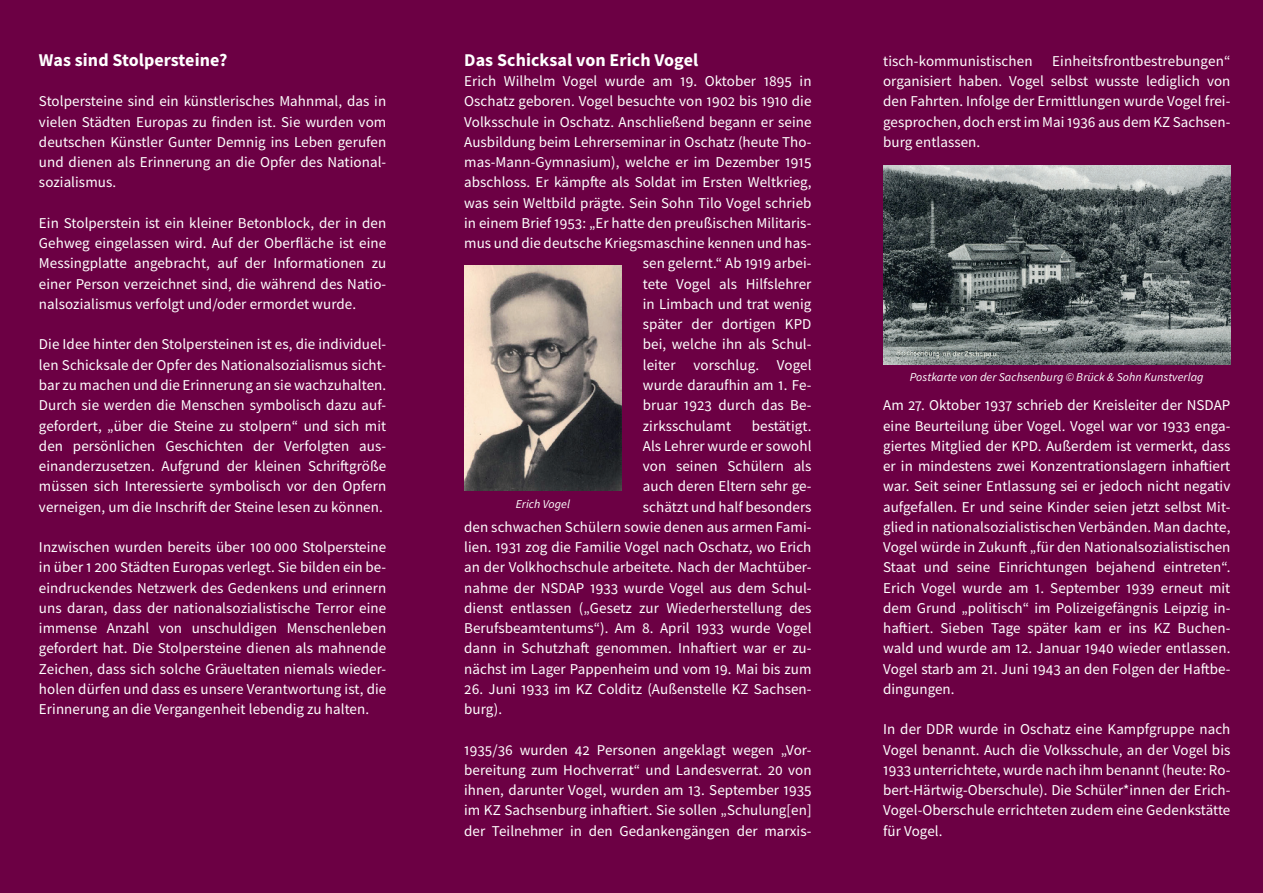
<style>
.page{position:relative;width:1263px;height:893px;background:#6c0044}
.page>*{position:absolute;margin:0;border:0;box-sizing:border-box;transform-origin:0 0}
.t1{font:700 18px "Source Sans Pro";letter-spacing:.005em;color:#fff}
.t2{font:15px/20.2px "Source Sans Pro";letter-spacing:.005em;color:#fff;text-align:justify}
.t3{font:italic 12px "Source Sans Pro";letter-spacing:.005em;color:#fff}
</style>
<div class="page">
<img style="left:464px;top:265px;width:157px;height:226px">
<img style="left:883px;top:165px;width:347px;height:200px">
<p class="t1" style="left:39px;top:48px;width:190px">Was sind Stolpersteine?</p>
<p class="t2" style="left:39px;top:91px;width:349px">Stolpersteine sind ein künstlerisches Mahnmal, das in vielen Städten Europas zu finden ist. Sie wurden vom deutschen Künstler Gunter Demnig ins Leben gerufen und dienen als Erinnerung an die Opfer des National&shy;sozialismus.</p>
<p class="t2" style="left:39px;top:213px;width:349px">Ein Stolperstein ist ein kleiner Betonblock, der in den Gehweg eingelassen wird. Auf der Oberfläche ist eine Messingplatte angebracht, auf der Informationen zu einer Person verzeichnet sind, die während des Natio&shy;nalsozialismus verfolgt und/oder ermordet wurde.</p>
<p class="t2" style="left:39px;top:334px;width:349px">Die Idee hinter den Stolpersteinen ist es, die individuel&shy;len Schicksale der Opfer des Nationalsozialismus sicht&shy;bar zu machen und die Erinnerung an sie wachzuhalten.<br>Durch sie werden die Menschen symbolisch dazu auf&shy;gefordert, „über die Steine zu stolpern“ und sich mit den persönlichen Geschichten der Verfolgten aus&shy;einanderzusetzen. Aufgrund der kleinen Schriftgröße müssen sich Interessierte symbolisch vor den Opfern verneigen, um die Inschrift der Steine lesen zu können.</p>
<p class="t2" style="left:39px;top:537px;width:349px">Inzwischen wurden bereits über 100 000 Stolpersteine in über 1 200 Städten Europas verlegt. Sie bilden ein be&shy;eindruckendes Netzwerk des Gedenkens und erinnern uns daran, dass der nationalsozialistische Terror eine immense Anzahl von unschuldigen Menschenleben gefordert hat. Die Stolpersteine dienen als mahnende Zeichen, dass sich solche Gräueltaten niemals wieder&shy;holen dürfen und dass es unsere Verantwortung ist, die Erinnerung an die Vergangenheit lebendig zu halten.</p>
<p class="t1" style="left:464px;top:48px;width:236px">Das Schicksal von Erich Vogel</p>
<p class="t2" style="left:464px;top:71px;width:349px">Erich Wilhelm Vogel wurde am 19. Oktober 1895 in</p>
<p class="t2" style="left:464px;top:91px;width:349px">Oschatz geboren. Vogel besuchte von 1902 bis 1910 die</p>
<p class="t2" style="left:464px;top:112px;width:349px">Volksschule in Oschatz. Anschließend begann er seine</p>
<p class="t2" style="left:464px;top:132px;width:349px">Ausbildung beim Lehrerseminar in Oschatz (heute Tho-</p>
<p class="t2" style="left:464px;top:152px;width:349px">mas-Mann-Gymnasium), welche er im Dezember 1915</p>
<p class="t2" style="left:464px;top:172px;width:349px">abschloss. Er kämpfte als Soldat im Ersten Weltkrieg,</p>
<p class="t2" style="left:464px;top:193px;width:349px">was sein Weltbild prägte. Sein Sohn Tilo Vogel schrieb</p>
<p class="t2" style="left:464px;top:213px;width:349px">in einem Brief 1953: „Er hatte den preußischen Militaris-</p>
<p class="t2" style="left:464px;top:233px;width:349px">mus und die deutsche Kriegsmaschine kennen und has-</p>
<p class="t2" style="left:643px;top:253px;width:170px">sen gelernt.“ Ab 1919 arbei-</p>
<p class="t2" style="left:643px;top:274px;width:170px">tete Vogel als Hilfslehrer</p>
<p class="t2" style="left:643px;top:294px;width:170px">in Limbach und trat wenig</p>
<p class="t2" style="left:643px;top:314px;width:170px">später der dortigen KPD</p>
<p class="t2" style="left:643px;top:334px;width:170px">bei, welche ihn als Schul-</p>
<p class="t2" style="left:643px;top:355px;width:170px">leiter vorschlug. Vogel</p>
<p class="t2" style="left:643px;top:375px;width:170px">wurde daraufhin am 1. Fe-</p>
<p class="t2" style="left:643px;top:395px;width:170px">bruar 1923 durch das Be-</p>
<p class="t2" style="left:643px;top:415px;width:90px">zirksschulamt</p>
<p class="t2" style="left:464px;top:415px;width:349px;text-align:right">bestätigt.<br>Als Lehrer wurde er sowohl<br>von seinen Schülern als<br>auch deren Eltern sehr ge-<br>schätzt und half besonders<br>den schwachen Schülern sowie denen aus armen Fami&shy;lien. 1931 zog die Familie Vogel nach Oschatz, wo Erich an der Volkhochschule arbeitete. Nach der Machtüber&shy;nahme der NSDAP 1933 wurde Vogel aus dem Schul&shy;dienst entlassen („Gesetz zur Wiederherstellung des Berufsbeamtentums“). Am 8. April 1933 wurde Vogel dann in Schutzhaft genommen. Inhaftiert war er zu&shy;nächst im Lager Pappenheim und vom 19. Mai bis zum</p>
<p class="t2" style="left:464px;top:679px;width:349px">26. Juni 1933 im KZ Colditz (Außenstelle KZ Sachsen&shy;burg).</p>
<p class="t2" style="left:464px;top:739px;width:349px">1935/36 wurden 42 Personen angeklagt wegen „Vor&shy;bereitung zum Hochverrat“ und Landesverrat. 20 von ihnen, darunter Vogel, wurden am 13. September 1935 im KZ Sachsenburg inhaftiert. Sie sollen „Schulung[en] der Teilnehmer in den Gedankengängen der marxis-</p>
<p class="t3" style="left:516px;top:496px;width:56px">Erich Vogel</p>
<p class="t2" style="left:883px;top:51px;width:349px;text-indent:169px">Einheitsfrontbestrebungen“ organisiert haben. Vogel selbst wusste lediglich von den Fahrten. Infolge der Ermittlungen wurde Vogel frei&shy;gesprochen, doch erst im Mai 1936 aus dem KZ Sachsen&shy;burg entlassen.</p>
<p class="t2" style="left:883px;top:51px;width:151px">tisch-kommunistischen</p>
<p class="t3" style="left:910px;top:370px;width:295px">Postkarte von der Sachsenburg © Brück &amp; Sohn Kunstverlag</p>
<p class="t2" style="left:883px;top:395px;width:349px">Am 27. Oktober 1937 schrieb der Kreisleiter der NSDAP eine Beurteilung über Vogel. Vogel war vor 1933 enga&shy;giertes Mitglied der KPD. Außerdem ist vermerkt, dass er in mindestens zwei Konzentrationslagern inhaftiert war. Seit seiner Entlassung sei er jedoch nicht negativ aufgefallen. Er und seine Kinder seien jetzt selbst Mit&shy;glied in nationalsozialistischen Verbänden. Man dachte, Vogel würde in Zukunft „für den Nationalsozialistischen Staat und seine Einrichtungen bejahend eintreten“.<br>Erich Vogel wurde am 1. September 1939 erneut mit dem Grund „politisch“ im Polizeigefängnis Leipzig in&shy;haftiert. Sieben Tage später kam er ins KZ Buchen&shy;wald und wurde am 12. Januar 1940 wieder entlassen.<br>Vogel starb am 21. Juni 1943 an den Folgen der Haftbe&shy;dingungen.</p>
<p class="t2" style="left:883px;top:719px;width:349px">In der DDR wurde in Oschatz eine Kampfgruppe nach Vogel benannt. Auch die Volksschule, an der Vogel bis 1933 unterrichtete, wurde nach ihm benannt (heute: Ro&shy;bert-Härtwig-Oberschule). Die Schüler*innen der Erich-Vogel-Oberschule errichteten zudem eine Gedenkstätte für Vogel.</p>
</div>
